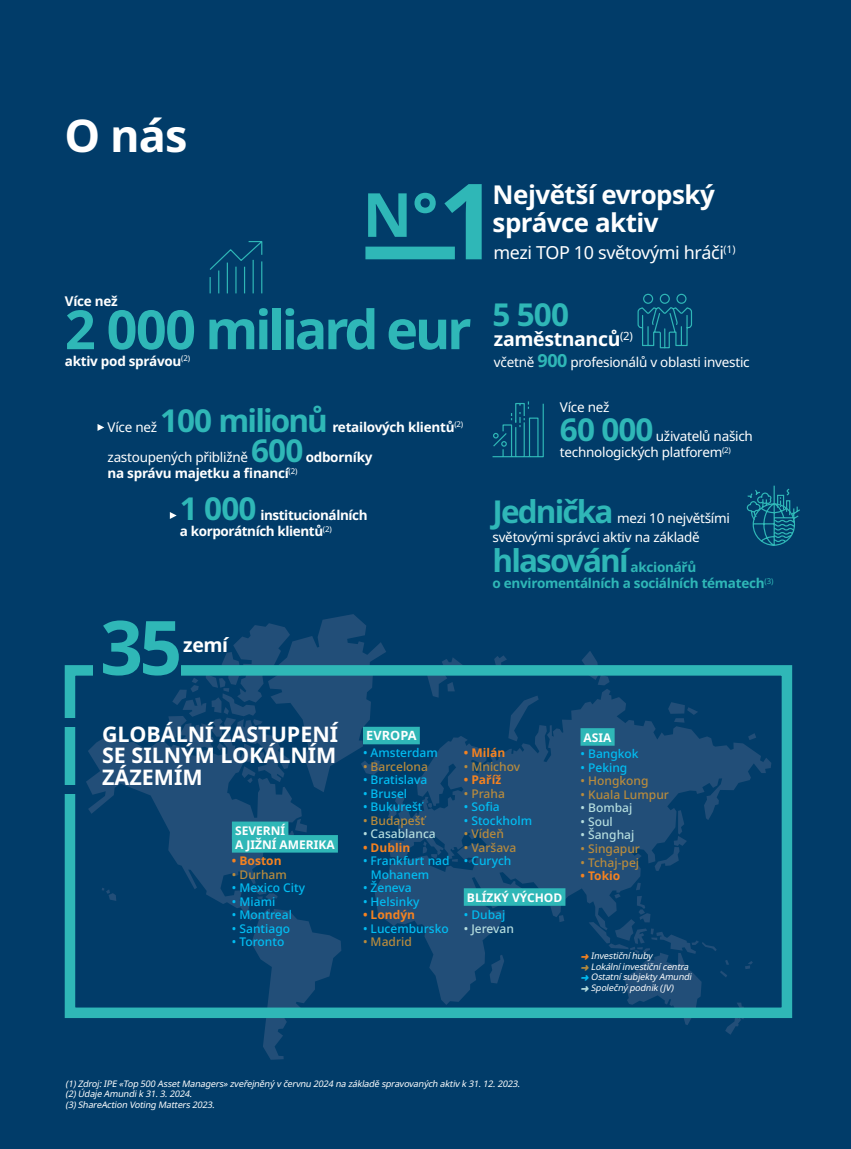
<style>
.page{position:relative;width:851px;height:1149px;background:#fff}
.page>*{position:absolute;margin:0;border:0;box-sizing:border-box;transform-origin:0 0}
.t1{font:700 75px "Noto Sans";color:#2fb7b7}
.t2{font:700 60.9px "Noto Sans";color:#2fb7b7}
.t3{font:700 54px "Noto Sans";letter-spacing:-.06em;color:#2fb7b7}
.t4{font:700 45px "Noto Sans";color:#fff}
.t5{font:700 31.5px "Noto Sans";letter-spacing:-.06em;color:#2fb7b7}
.t6{font:700 25.95px/27.9px "Noto Sans";letter-spacing:-.02em;color:#fff}
.t7{font:700 21.45px/21.5px "Noto Sans";color:#fff;text-align:justify}
.t8{font:700 19.5px "Noto Sans";letter-spacing:-.02em;color:#fff}
.t9{font:18px "Noto Sans";letter-spacing:-.02em;color:#fff}
.t10{font:13.5px/19.5px "Noto Sans";letter-spacing:-.02em;color:#fff}
.t11{font:700 13.5px/16.5px "Noto Sans";letter-spacing:-.02em;color:#fff}
.t12{font:700 13.5px/16.5px "Noto Sans";letter-spacing:-.02em;color:#2fb7b7}
.t13{font:700 12.75px "Noto Sans";color:#fff}
.t14{font:500 12px/13.5px "Noto Sans";color:#01bdf2}
.t15{font:500 12px "Noto Sans";color:#b88b3d}
.t16{font:700 12px "Noto Sans";color:#f58220}
.t17{font:500 12px "Noto Sans";color:#b5ddde}
.t18{font:700 12px/13.5px "Noto Sans";color:#fff}
._23_NotaBene{font:italic 9px "Noto Sans";color:#fff}
.s1{font-size:105.3px}
.s2{font-weight:700;font-size:18px;color:#2fb7b7}
.s3{color:#f58220}
.s4{color:#b88b3d}
.s5{color:#01bdf2}
.s6{color:#b5ddde}
</style>
<div class="page">
<div style="left:0;top:0;width:850px;height:1148px;background:#013c69"></div>
<svg style="left:86px;top:735px;width:255px;height:324px"></svg>
<svg style="left:245px;top:885px;width:32px;height:15px"></svg>
<svg style="left:427px;top:658px;width:35px;height:30px"></svg>
<svg style="left:494px;top:655px;width:13px;height:10px"></svg>
<svg style="left:374px;top:688px;width:397px;height:316px;fill:#224e78"></svg>
<svg style="left:422px;top:841px;width:15px;height:17px"></svg>
<svg style="left:452px;top:858px;width:5px;height:3px"></svg>
<svg style="left:468px;top:858px;width:6px;height:4px"></svg>
<svg style="left:428px;top:802px;width:4px;height:5px"></svg>
<svg style="left:166px;top:614px;width:245px;height:218px"></svg>
<svg style="left:508px;top:695px;width:30px;height:46px"></svg>
<svg style="left:582px;top:651px;width:27px;height:34px"></svg>
<svg style="left:668px;top:702px;width:30px;height:20px"></svg>
<svg style="left:748px;top:733px;width:8px;height:7px"></svg>
<svg style="left:654px;top:810px;width:32px;height:60px"></svg>
<svg style="left:559px;top:914px;width:5px;height:7px"></svg>
<svg style="left:489px;top:954px;width:15px;height:29px"></svg>
<svg style="left:588px;top:882px;width:164px;height:152px"></svg>
<svg style="left:102px;top:887px;width:14px;height:13px"></svg>
<div style="left:65px;top:665px;width:727px;height:352px;border:10px solid #2fb7b7"></div>
<div style="left:63px;top:717px;width:14px;height:9px;background:#013c69"></div>
<div style="left:63px;top:785px;width:14px;height:8px;background:#013c69"></div>
<svg style="left:637px;top:293px;width:55px;height:56px"></svg>
<div style="left:365px;top:246px;width:90px;height:13px;background:#2fb7b7"></div>
<svg style="left:746px;top:485px;width:54px;height:61px"></svg>
<svg style="left:492px;top:401px;width:52px;height:57px"></svg>
<svg style="left:209px;top:241px;width:54px;height:53px"></svg>
<div style="left:94px;top:665px;width:87px;height:12px;background:#013c69"></div>
<div style="left:232px;top:821px;width:56px;height:17px;background:#2fb7b7"></div>
<div style="left:232px;top:834px;width:106px;height:18px;background:#2fb7b7"></div>
<div style="left:363px;top:726px;width:57px;height:18px;background:#2fb7b7"></div>
<div style="left:580px;top:728px;width:34px;height:17px;background:#2fb7b7"></div>
<svg style="left:97px;top:424px;width:7px;height:7px"></svg>
<svg style="left:170px;top:512px;width:7px;height:7px"></svg>
<div style="left:463px;top:888px;width:102px;height:17px;background:#2fb7b7"></div>
<p class="t4" style="left:64px;top:104px;width:125px">O nás</p>
<p class="t2" style="left:362px;top:172px;width:137px">N°<span class="s1">1</span></p>
<p class="t6" style="left:492px;top:181px;width:224px">Největší evropský správce aktiv</p>
<p class="t9" style="left:493px;top:240px;width:243px">mezi TOP 10 světovými hráči<sup>(1)</sup></p>
<p class="t11" style="left:65px;top:293px;width:54px">Více než</p>
<p class="t3" style="left:65px;top:291px;width:408px">2 000 miliard eur</p>
<p class="t11" style="left:65px;top:353px;width:127px">aktiv pod správou<sup>(2)</sup></p>
<p class="t5" style="left:160px;top:398px;width:169px">100 milionů</p>
<p class="t11" style="left:332px;top:419px;width:132px">retailových klientů<sup>(2)</sup></p>
<p class="t10" style="left:108px;top:417px;width:51px">Více než</p>
<p class="t5" style="left:251px;top:428px;width:54px">600</p>
<p class="t10" style="left:108px;top:447px;width:142px">zastoupených přibližně</p>
<p class="t11" style="left:305px;top:449px;width:68px">odborníky</p>
<p class="t11" style="left:108px;top:465px;width:191px">na správu majetku a financí<sup>(2)</sup></p>
<p class="t5" style="left:180px;top:486px;width:78px">1 000</p>
<p class="t11" style="left:180px;top:507px;width:189px;text-indent:80px">institucionálních a korporátních klientů<sup>(2)</sup></p>
<p class="t1" style="left:100px;top:594px;width:84px">35</p>
<p class="t8" style="left:183px;top:631px;width:46px">zemí</p>
<p class="t5" style="left:492px;top:292px;width:78px">5 500</p>
<p class="t8" style="left:494px;top:325px;width:140px">zaměstnanců<sup>(2)</sup></p>
<p class="t10" style="left:494px;top:352px;width:257px">včetně <span class="s2">900</span> profesionálů v oblasti investic</p>
<p class="t10" style="left:560px;top:397px;width:51px">Více než</p>
<p class="t5" style="left:560px;top:406px;width:95px">60 000</p>
<p class="t10" style="left:560px;top:427px;width:194px;line-height:16.5px;text-indent:96px">uživatelů našich technologických platforem<sup>(2)</sup></p>
<p class="t5" style="left:492px;top:488px;width:122px">Jednička</p>
<p class="t10" style="left:492px;top:508px;width:239px;text-indent:125px">mezi 10 největšími světovými správci aktiv na základě</p>
<p class="t5" style="left:492px;top:537px;width:137px">hlasování</p>
<p class="t12" style="left:492px;top:558px;width:282px;text-indent:138px">akcionářů<br>o enviromentálních a sociálních tématech<sup>(3)</sup></p>
<p class="t7" style="left:102px;top:723px;width:237px">GLOBÁLNÍ ZASTUPENÍ SE SILNÝM LOKÁLNÍM ZÁZEMÍM</p>
<p class="t18" style="left:235px;top:824px;width:101px">SEVERNÍ<br>A JIŽNÍ AMERIKA</p>
<p class="t16" style="left:232px;top:852px;width:51px">• Boston</p>
<p class="t15" style="left:232px;top:865px;width:56px">• Durham</p>
<p class="t14" style="left:232px;top:881px;width:75px">• Mexico City</p>
<p class="t14" style="left:232px;top:894px;width:45px">• Miami</p>
<p class="t14" style="left:232px;top:908px;width:61px">• Montreal</p>
<p class="t14" style="left:232px;top:921px;width:60px">• Santiago</p>
<p class="t14" style="left:232px;top:935px;width:54px">• Toronto</p>
<p class="t13" style="left:366px;top:726px;width:52px">EVROPA</p>
<p class="t14" style="left:363px;top:746px;width:76px">• Amsterdam</p>
<p class="t15" style="left:363px;top:757px;width:67px">• Barcelona</p>
<p class="t14" style="left:363px;top:773px;width:66px">• Bratislava</p>
<p class="t14" style="left:363px;top:786px;width:46px">• Brusel</p>
<p class="t14" style="left:363px;top:800px;width:61px">• Bukurešť</p>
<p class="t15" style="left:363px;top:811px;width:64px">• Budapešť</p>
<p class="t17" style="left:363px;top:825px;width:74px">• Casablanca</p>
<p class="t16" style="left:363px;top:838px;width:49px">• Dublin</p>
<p class="t14" style="left:370px;top:854px;width:80px;text-indent:-8px">• Frankfurt nad<br>Mohanem</p>
<p class="t14" style="left:363px;top:881px;width:50px">• Ženeva</p>
<p class="t14" style="left:363px;top:894px;width:58px">• Helsinky</p>
<p class="t16" style="left:363px;top:906px;width:54px">• Londýn</p>
<p class="t14" style="left:363px;top:921px;width:87px">• Lucembursko</p>
<p class="t15" style="left:363px;top:933px;width:50px">• Madrid</p>
<p class="t16" style="left:463px;top:744px;width:43px">• Milán</p>
<p class="t15" style="left:463px;top:757px;width:58px">• Mnichov</p>
<p class="t16" style="left:463px;top:771px;width:39px">• Paříž</p>
<p class="t15" style="left:463px;top:784px;width:43px">• Praha</p>
<p class="t14" style="left:463px;top:800px;width:37px">• Sofia</p>
<p class="t14" style="left:463px;top:813px;width:70px">• Stockholm</p>
<p class="t15" style="left:463px;top:825px;width:42px">• Vídeň</p>
<p class="t15" style="left:463px;top:838px;width:54px">• Varšava</p>
<p class="t14" style="left:463px;top:854px;width:49px">• Curych</p>
<p class="t18" style="left:467px;top:890px;width:97px">BLÍZKÝ VÝCHOD</p>
<p class="t14" style="left:463px;top:907px;width:43px">• Dubaj</p>
<p class="t17" style="left:463px;top:919px;width:52px">• Jerevan</p>
<p class="t18" style="left:583px;top:730px;width:29px">ASIA</p>
<p class="t14" style="left:580px;top:747px;width:60px">• Bangkok</p>
<p class="t14" style="left:580px;top:761px;width:48px">• Peking</p>
<p class="t15" style="left:580px;top:772px;width:69px">• Hongkong</p>
<p class="t15" style="left:580px;top:785px;width:90px">• Kuala Lumpur</p>
<p class="t17" style="left:580px;top:799px;width:53px">• Bombaj</p>
<p class="t17" style="left:580px;top:812px;width:34px">• Soul</p>
<p class="t17" style="left:580px;top:826px;width:55px">• Šanghaj</p>
<p class="t15" style="left:580px;top:839px;width:61px">• Singapur</p>
<p class="t15" style="left:580px;top:853px;width:60px">• Tchaj-pej</p>
<p class="t16" style="left:580px;top:866px;width:41px">• Tokio</p>
<p class="_23_NotaBene" style="left:580px;top:949px;width:76px"><span class="s3">➜</span> Investičníhuby</p>
<p class="_23_NotaBene" style="left:580px;top:959px;width:112px"><span class="s4">➜</span> Lokálníinvestičnícentra</p>
<p class="_23_NotaBene" style="left:580px;top:970px;width:115px"><span class="s5">➜</span> OstatnísubjektyAmundi</p>
<p class="_23_NotaBene" style="left:580px;top:980px;width:97px"><span class="s6">➜</span> Společnýpodnik (JV)</p>
<p class="_23_NotaBene" style="left:65px;top:1076px;width:458px">(1)Zdroj:IPE «Top 500 AssetManagers»zveřej něnývčervnu 2024 na základě spravovaných aktivk 31.12.2023.</p>
<p class="_23_NotaBene" style="left:65px;top:1087px;width:130px">(2)Údaje Amundik 31.3.2024.</p>
<p class="_23_NotaBene" style="left:65px;top:1097px;width:153px">(3)ShareAction Voting Matters2023.</p>
</div>
